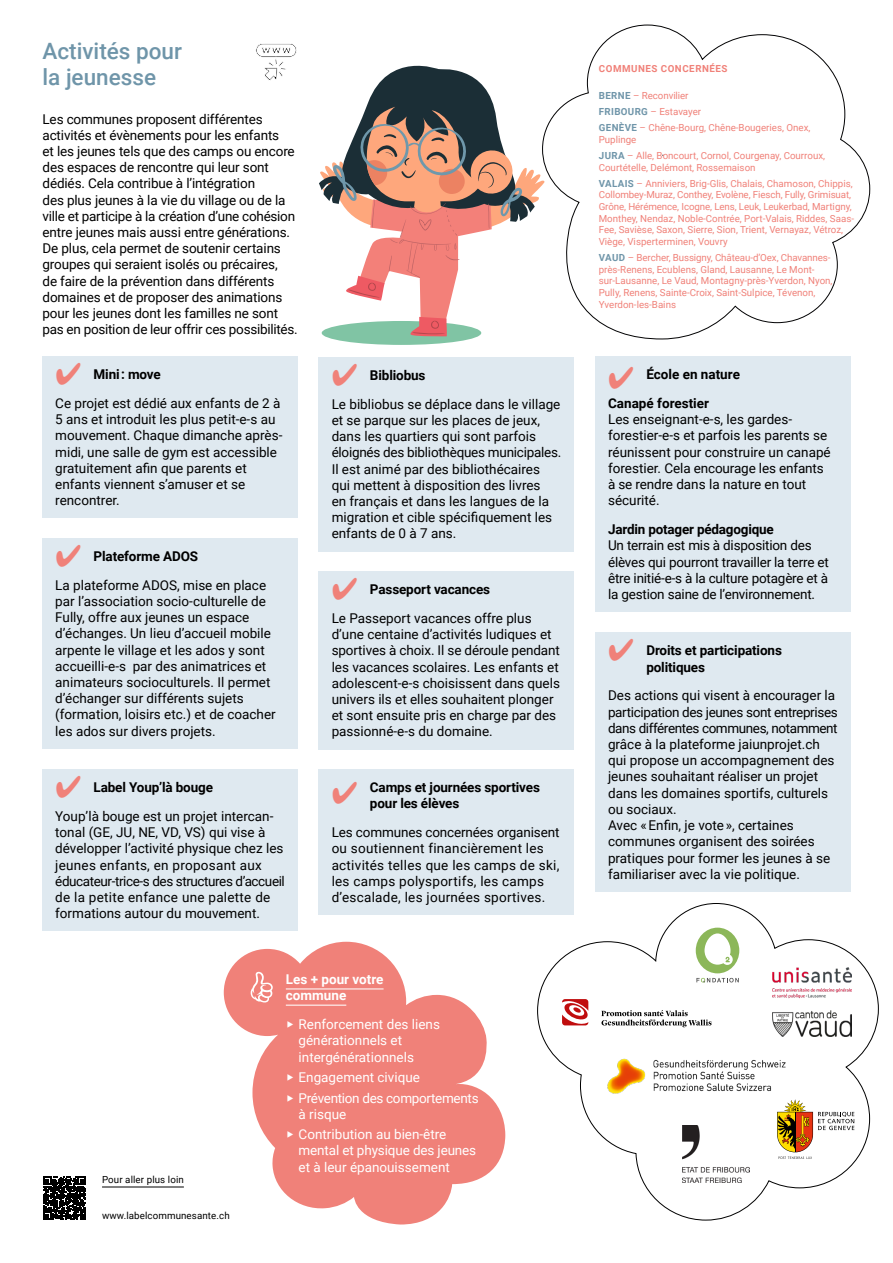
<style>
.page{position:relative;width:893px;height:1263px;background:#fff}
.page>*{position:absolute;margin:0;border:0;box-sizing:border-box;transform-origin:0 0}
.t1{font:700 27px "GT Alpina";color:#f08179}
.t2{font:500 22.5px/25.5px "Roboto";color:#6f95a9}
.t3{font:13.5px/16.2px "Roboto";color:#000}
.t4{font:700 13.5px/16.2px "Roboto";letter-spacing:-.01em;color:#000}
.t5{font:13.5px/16.2px "Roboto";letter-spacing:.02em;color:#000}
.t6{font:13.5px/16.2px "Roboto";color:#fff}
.t7{font:13.5px/20.4px "Roboto";letter-spacing:-.025em;color:#fff}
.t8{font:700 13.5px/16.2px "Roboto";color:#fff}
.t9{font:9.75px/11.7px "Roboto";color:#f08179}
.t10{font:9.75px "Roboto";letter-spacing:.01em;color:#000}
.t11{font:700 9.75px "Roboto";letter-spacing:.055em;color:#f08179}
.s1{font-family:"GT Alpina"}
.s2{font-weight:700;color:#6f95a9}
</style>
<div class="page">
<div style="left:322px;top:321px;width:159px;height:24px;background:#80c4a4;border-radius:50%"></div>
<svg style="left:319px;top:65px;width:223px;height:272px"></svg>
<hr style="left:102px;top:1187px;width:82px;height:1px;background:#000">
<svg style="left:43px;top:1177px;width:43px;height:43px"></svg>
<svg style="left:537px;top:903px;width:342px;height:318px"></svg>
<svg style="left:777px;top:1099px;width:77px;height:60px"></svg>
<img style="left:682px;top:1126px;width:68px;height:56px">
<img style="left:606px;top:1059px;width:179px;height:35px">
<svg style="left:696px;top:928px;width:43px;height:54px"></svg>
<svg style="left:601px;top:1010px;width:111px;height:17px"></svg>
<svg style="left:562px;top:999px;width:26px;height:26px"></svg>
<div style="left:43px;top:356px;width:255px;height:162px;background:#dfe9f0"></div>
<div style="left:319px;top:571px;width:255px;height:178px;background:#dfe9f0"></div>
<div style="left:319px;top:357px;width:255px;height:194px;background:#dfe9f0"></div>
<div style="left:43px;top:538px;width:255px;height:210px;background:#dfe9f0"></div>
<div style="left:595px;top:632px;width:255px;height:259px;background:#dfe9f0"></div>
<div style="left:319px;top:769px;width:255px;height:146px;background:#dfe9f0"></div>
<div style="left:43px;top:769px;width:255px;height:162px;background:#dfe9f0"></div>
<svg style="left:256px;top:43px;width:41px;height:37px"></svg>
<div style="left:595px;top:356px;width:255px;height:256px;background:#dfe9f0"></div>
<svg style="left:224px;top:942px;width:281px;height:282px;fill:#f08179"></svg>
<hr style="left:286px;top:988px;width:98px;height:1px;background:#fff">
<hr style="left:286px;top:1005px;width:60px;height:1px;background:#fff">
<svg style="left:251px;top:972px;width:22px;height:30px"></svg>
<svg style="left:542px;top:24px;width:328px;height:316px"></svg>
<img style="left:773px;top:967px;width:78px;height:70px">
<h2 class="t2" style="left:43px;top:38px;width:141px">Activités pour la jeunesse</h2>
<p class="t3" style="left:43px;top:110px;width:257px">Les communes proposent différentes activités et évènements pour les enfants<br>et les jeunes tels que des camps ou encore des espaces de rencontre qui leur sont dédiés. Cela contribue à l’intégration<br>des plus jeunes à la vie du village ou de la ville et participe à la création d’une cohésion entre jeunes mais aussi entre générations.<br>De plus, cela permet de soutenir certains groupes qui seraient isolés ou précaires,<br>de faire de la prévention dans différents domaines et de proposer des animations pour les jeunes dont les familles ne sont pas en position de leur offrir ces possibilités.</p>
<h1 class="t1" style="left:55px;top:359px;width:28px">✔</h1>
<p class="t4" style="left:94px;top:366px;width:69px">Mini : move</p>
<p class="t3" style="left:55px;top:395px;width:229px">Ce projet est dédié aux enfants de 2 à<br>5 ans et introduit les plus petit-e-s au mouvement. Chaque dimanche après&shy;midi, une salle de gym est accessible gratuitement afin que parents et enfants viennent s’amuser et se rencontrer.</p>
<h1 class="t1" style="left:55px;top:540px;width:28px">✔</h1>
<p class="t4" style="left:94px;top:547px;width:106px">Plateforme ADOS</p>
<p class="t3" style="left:55px;top:576px;width:222px">La plateforme ADOS, mise en place par l’association socio-culturelle de Fully, offre aux jeunes un espace d’échanges. Un lieu d’accueil mobile arpente le village et les ados y sont accueilli-e-s par des animatrices et animateurs socioculturels. Il permet d’échanger sur différents sujets (formation, loisirs etc.) et de coacher les ados sur divers projets.</p>
<h1 class="t1" style="left:331px;top:359px;width:28px">✔</h1>
<p class="t4" style="left:370px;top:366px;width:57px">Bibliobus</p>
<p class="t3" style="left:332px;top:395px;width:231px">Le bibliobus se déplace dans le village et se parque sur les places de jeux, dans les quartiers qui sont parfois éloignés des bibliothèques municipales.<br>Il est animé par des bibliothécaires qui mettent à disposition des livres<br>en français et dans les langues de la migration et cible spécifiquement les enfants de 0 à 7 ans.</p>
<h1 class="t1" style="left:331px;top:574px;width:28px">✔</h1>
<p class="t4" style="left:370px;top:581px;width:122px">Passeport vacances</p>
<p class="t3" style="left:332px;top:609px;width:230px">Le Passeport vacances offre plus d’une centaine d’activités ludiques et sportives à choix. Il se déroule pendant les vacances scolaires. Les enfants et adolescent-e-s choisissent dans quels univers ils et elles souhaitent plonger et sont ensuite pris en charge par des passionné-e-s du domaine.</p>
<h1 class="t1" style="left:55px;top:771px;width:28px">✔</h1>
<p class="t4" style="left:94px;top:778px;width:121px">Label Youp’là bouge</p>
<h1 class="t1" style="left:331px;top:778px;width:28px">✔</h1>
<p class="t3" style="left:55px;top:807px;width:231px">Youp’là bouge est un projet intercan&shy;tonal (GE, JU, NE, VD, VS) qui vise à développer l’activité physique chez les jeunes enfants, en proposant aux éducateur-trice-s des structures d’accueil de la petite enfance une palette de formations autour du mouvement.</p>
<p class="t4" style="left:370px;top:778px;width:171px">Camps et journées sportives pour les élèves</p>
<p class="t5" style="left:332px;top:824px;width:229px">Les communes concernées organisent ou soutiennent financièrement les activités telles que les camps de ski, les camps polysportifs, les camps d’escalade, les journées sportives.</p>
<p class="t10" style="left:102px;top:1173px;width:83px">Pour aller plus loin</p>
<p class="t10" style="left:102px;top:1209px;width:129px">www.labelcommunesante.ch</p>
<p class="t8" style="left:286px;top:971px;width:99px">Les + pour votre commune</p>
<p class="t6" style="left:299px;top:1016px;width:143px;text-indent:-13px"><span class="s1">▸</span> Renforcement des liens générationnels et intergénérationnels</p>
<p class="t7" style="left:286px;top:1066px;width:194px"><span class="s1">▸</span> Engagement civique<br><span class="s1">▸</span> Prévention des comportements</p>
<p class="t6" style="left:286px;top:1103px;width:162px;line-height:20.4px;text-indent:13px">à risque<br><span class="s1">▸</span> Contribution au bien-être</p>
<p class="t6" style="left:299px;top:1142px;width:179px">mental et physique des jeunes et à leur épanouissement</p>
<p class="t11" style="left:599px;top:61px;width:130px">COMMUNES CONCERNÉES</p>
<p class="t9" style="left:599px;top:87px;width:213px;line-height:15.9px"><span class="s2">BERNE</span> – Reconvilier<br><span class="s2">FRIBOURG</span> – Estavayer<br><span class="s2">GENÈVE</span> – Chêne-Bourg, Chêne-Bougeries, Onex,</p>
<p class="t9" style="left:599px;top:131px;width:228px;line-height:15.9px">Puplinge<br><span class="s2">JURA</span> – Alle, Boncourt, Cornol, Courgenay, Courroux,</p>
<p class="t9" style="left:599px;top:159px;width:255px;line-height:15.9px">Courtételle, Delémont, Rossemaison<br><span class="s2">VALAIS</span> – Anniviers, Brig-Glis, Chalais, Chamoson, Chippis,</p>
<p class="t9" style="left:599px;top:189px;width:257px">Collombey-Muraz, Conthey, Evolène, Fiesch, Fully, Grimisuat, Grône, Hérémence, Icogne, Lens, Leuk, Leukerbad, Martigny, Monthey, Nendaz, Noble-Contrée, Port-Valais, Riddes, Saas-Fee, Savièse, Saxon, Sierre, Sion, Trient, Vernayaz, Vétroz, Viège, Visperterminen, Vouvry</p>
<p class="t9" style="left:599px;top:251px;width:235px"><span class="s2">VAUD</span> – Bercher, Bussigny, Château-d’Oex, Chavannes&shy;près-Renens, Ecublens, Gland, Lausanne, Le Mont&shy;sur-Lausanne, Le Vaud, Montagny-près-Yverdon, Nyon, Pully, Renens, Sainte-Croix, Saint-Sulpice, Tévenon, Yverdon-les-Bains</p>
<p class="t4" style="left:608px;top:359px;width:133px;line-height:29px;text-indent:38px">École en nature<br>Canapé forestier</p>
<p class="t3" style="left:608px;top:411px;width:224px">Les enseignant-e-s, les gardes&shy;forestier-e-s et parfois les parents se réunissent pour construire un canapé forestier. Cela encourage les enfants à se rendre dans la nature en tout sécurité.</p>
<p class="t4" style="left:608px;top:521px;width:167px">Jardin potager pédagogique</p>
<p class="t3" style="left:608px;top:537px;width:222px">Un terrain est mis à disposition des élèves qui pourront travailler la terre et être initié-e-s à la culture potagère et à la gestion saine de l’environnement.</p>
<h1 class="t1" style="left:608px;top:363px;width:28px">✔</h1>
<h1 class="t1" style="left:608px;top:635px;width:28px">✔</h1>
<p class="t4" style="left:646px;top:642px;width:137px">Droits et participations politiques</p>
<p class="t3" style="left:608px;top:687px;width:231px">Des actions qui visent à encourager la participation des jeunes sont entreprises dans différentes communes, notamment grâce à la plateforme jaiunprojet.ch qui propose un accompagnement des jeunes souhaitant réaliser un projet dans les domaines sportifs, culturels ou sociaux.<br>Avec « Enfin, je vote », certaines communes organisent des soirées pratiques pour former les jeunes à se familiariser avec la vie politique.</p>
</div>
